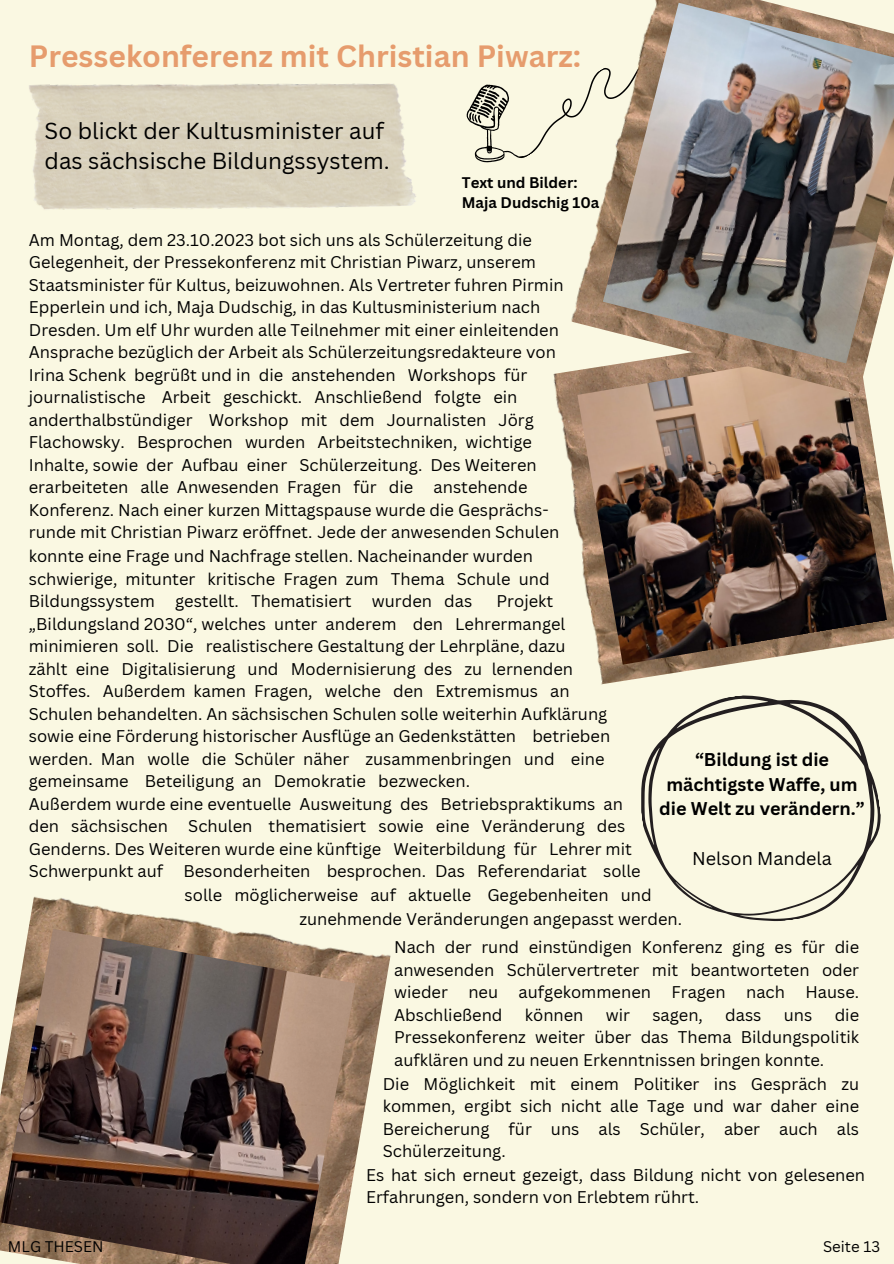
<style>
.page{position:relative;width:894px;height:1264px;background:#fff}
.page>*{position:absolute;margin:0;border:0;box-sizing:border-box;transform-origin:0 0}
.t1{font:700 30px "Canva Sans";color:#e69c6d}
.t2{font:22.5px/30.3px "Canva Sans";color:#000}
.t3{font:700 18px/24.8px "Canva Sans";color:#000;text-align:center}
.t4{font:18px "Canva Sans";color:#000}
.t5{font:16.5px/22.5px "Canva Sans";color:#000}
.t6{font:700 15px/20.2px "Canva Sans";color:#000}
.t7{font:15px "Canva Sans";color:#000}
</style>
<div class="page">
<div style="left:0;top:0;width:893px;height:1263px;background:#faf8e2"></div>
<img style="left:553px;top:374px;width:340px;height:311px">
<img style="left:577px;top:394px;width:309px;height:270px">
<svg style="left:466px;top:84px;width:88px;height:78px"></svg>
<img style="left:554px;top:0;width:339px;height:394px">
<img style="left:602px;top:3px;width:291px;height:360px">
<img style="left:28px;top:896px;width:363px;height:270px">
<img style="left:29px;top:83px;width:387px;height:127px">
<img style="left:0;top:928px;width:355px;height:335px">
<svg style="left:627px;top:678px;width:266px;height:244px"></svg>
<p class="t1" style="left:29px;top:35px;width:553px">Pressekonferenz mit Christian Piwarz:</p>
<h6 class="t2" style="left:45px;top:115px;width:346px">So blickt der Kultusminister auf das sächsische Bildungssystem.</h6>
<p class="t6" style="left:461px;top:172px;width:139px">Text und Bilder:<br>Maja Dudschig 10a</p>
<p class="t5" style="left:29px;top:228px;width:536px">Am Montag, dem 23.10.2023 bot sich uns als Schülerzeitung die Gelegenheit, der Pressekonferenz mit Christian Piwarz, unserem Staatsminister für Kultus, beizuwohnen. Als Vertreter fuhren Pirmin Epperlein und ich, Maja Dudschig, in das Kultusministerium nach Dresden. Um elf Uhr wurden alle Teilnehmer mit einer einleitenden Ansprache bezüglich der Arbeit als Schülerzeitungsredakteure von Irina Schenk begrüßt und in die anstehenden Workshops für journalistische Arbeit geschickt. Anschließend folgte ein anderthalbstündiger Workshop mit dem Journalisten Jörg Flachowsky. Besprochen wurden Arbeitstechniken, wichtige Inhalte, sowie der Aufbau einer Schülerzeitung. Des Weiteren erarbeiteten alle Anwesenden Fragen für die anstehende Konferenz. Nach einer kurzen Mittagspause wurde die Gesprächs&shy;runde mit Christian Piwarz eröffnet. Jede der anwesenden Schulen</p>
<p class="t5" style="left:29px;top:544px;width:522px">konnte eine Frage und Nachfrage stellen. Nacheinander wurden schwierige, mitunter kritische Fragen zum Thema Schule und<br>Bildungssystem gestellt. Thematisiert wurden das</p>
<p class="t5" style="left:29px;top:589px;width:538px;text-indent:467px">Projekt „Bildungsland 2030“, welches unter anderem den Lehrermangel minimieren soll. Die realistischere Gestaltung der Lehrpläne, dazu zählt eine Digitalisierung und Modernisierung des zu</p>
<h4 class="t5" style="left:29px;top:679px;width:582px">Stoffes. Außerdem kamen Fragen, welche den Extremismus an Schulen behandelten. An sächsischen Schulen solle weiterhin Aufklärung sowie eine Förderung historischer Ausflüge an Gedenkstätten betrieben werden. Man wolle die Schüler näher zusammenbringen und eine gemeinsame Beteiligung an Demokratie bezwecken.</h4>
<p class="t5" style="left:491px;top:657px;width:83px">lernenden</p>
<h4 class="t3" style="left:659px;top:746px;width:207px">“Bildung ist die mächtigste Waffe, um die Welt zu verändern.”</h4>
<h4 class="t4" style="left:692px;top:845px;width:141px">Nelson Mandela</h4>
<h4 class="t5" style="left:29px;top:792px;width:604px">Außerdem wurde eine eventuelle Ausweitung des Betriebspraktikums an den sächsischen Schulen thematisiert sowie eine Veränderung des Genderns. Des Weiteren wurde eine künftige Weiterbildung für Lehrer mit Schwerpunkt auf Besonderheiten besprochen.</h4>
<h4 class="t5" style="left:435px;top:859px;width:207px">Das Referendariat solle</h4>
<h4 class="t5" style="left:184px;top:883px;width:468px">solle möglicherweise auf aktuelle Gegebenheiten und</h4>
<h4 class="t5" style="left:299px;top:907px;width:384px">zunehmende Veränderungen angepasst werden.</h4>
<h4 class="t5" style="left:394px;top:935px;width:466px;text-align:justify">Nach der rund einstündigen Konferenz ging es für die anwesenden Schülervertreter mit beantworteten oder wieder neu aufgekommenen Fragen nach Hause.<br>Abschließend</h4>
<h4 class="t5" style="left:394px;top:1003px;width:466px;text-align:justify;text-indent:440px">die Pressekonferenz weiter über das Thema Bildungspolitik aufklären und zu neuen Erkenntnissen bringen konnte.</h4>
<h4 class="t5" style="left:524px;top:1003px;width:60px">können</h4>
<h4 class="t5" style="left:605px;top:1003px;width:26px">wir</h4>
<h4 class="t5" style="left:652px;top:1003px;width:52px">sagen,</h4>
<h4 class="t5" style="left:725px;top:1003px;width:38px">dass</h4>
<h4 class="t5" style="left:783px;top:1003px;width:30px">uns</h4>
<p class="t5" style="left:382px;top:1072px;width:477px;text-align:justify">Die Möglichkeit mit einem Politiker ins Gespräch zu kommen, ergibt sich nicht alle Tage und war daher eine Bereicherung für uns als Schüler, aber auch als Schülerzeitung.</p>
<h5 class="t5" style="left:366px;top:1163px;width:500px">Es hat sich erneut gezeigt, dass Bildung nicht von gelesenen<br>Erfahrungen, sondern von Erlebtem rührt.</h5>
<h4 class="t7" style="left:8px;top:1235px;width:97px">MLG THESEN</h4>
<h4 class="t7" style="left:822px;top:1235px;width:58px">Seite 13</h4>
</div>
